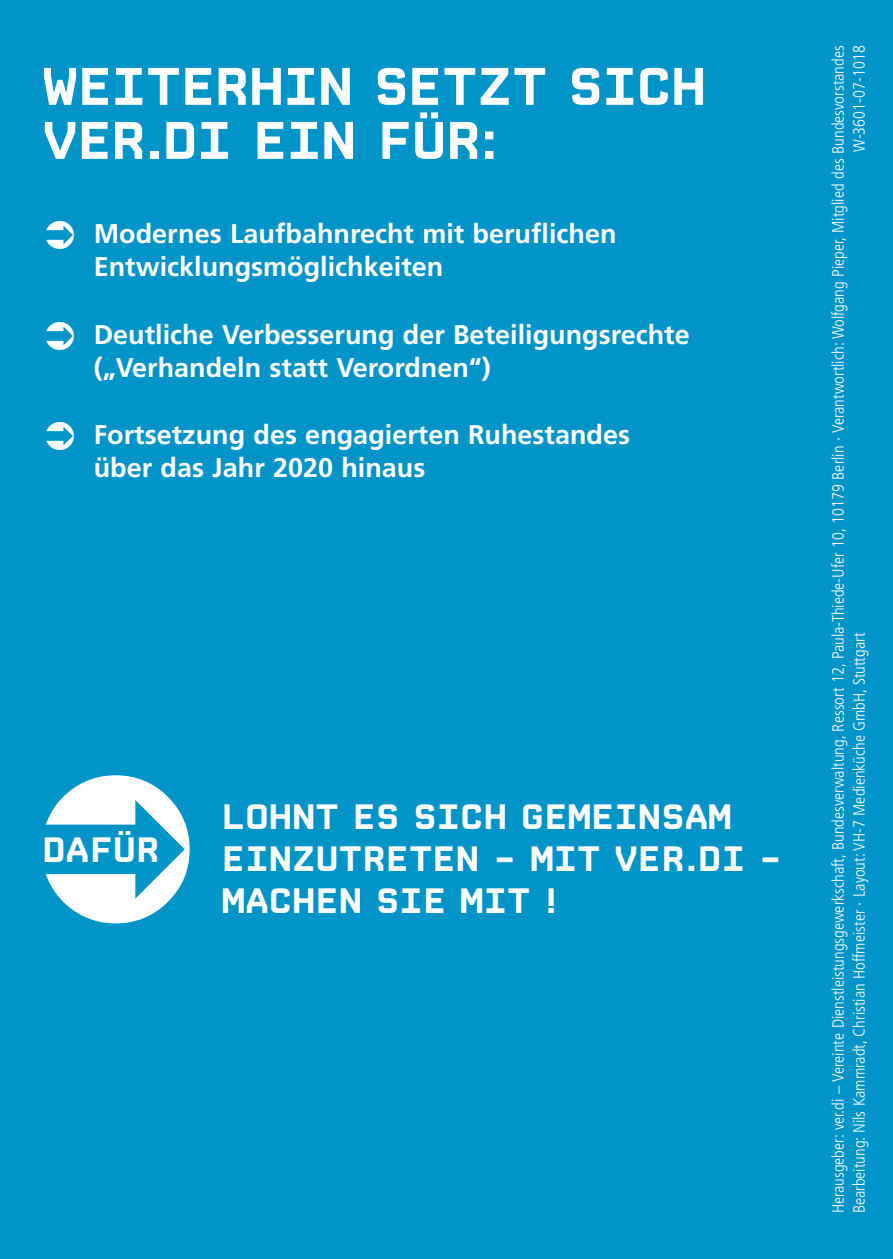
<style>
.page{position:relative;width:893px;height:1259px;background:#0094c8}
.page>*{position:absolute;margin:0;border:0;box-sizing:border-box;transform-origin:0 0}
.t1{font:700 54px/54px "CP Prop v 07";letter-spacing:-.01em;color:#fff}
.t2{font:700 36px/42px "CP Prop v 07";color:#fff}
.t3{font:700 27px/33px "Frutiger LT Pro";color:#fff}
.t4{font:300 condensed 16.5px/21px "Frutiger LT Pro";color:#fff}
</style>
<div class="page">
<h1 class="t1" style="left:43px;top:60px;width:665px">WEITERHIN SETZT SICH<br>VER.DI EIN FÜR:</h1>
<h3 class="t3" style="left:94px;top:218px;width:524px">Modernes Laufbahnrecht mit beruflichen<br>Entwicklungsmöglichkeiten</h3>
<h3 class="t3" style="left:94px;top:318px;width:597px">Deutliche Verbesserung der Beteiligungsrechte („Verhandeln statt Verordnen“)</h3>
<h3 class="t3" style="left:94px;top:419px;width:538px">Fortsetzung des engagierten Ruhestandes über das Jahr 2020 hinaus</h3>
<h2 class="t2" style="left:43px;top:828px;width:119px">DAFÜR</h2>
<h2 class="t2" style="left:222px;top:795px;width:562px">LOHNT ES SICH GEMEINSAM<br>EINZUTRETEN – MIT VER.DI –<br>MACHEN SIE MIT !</h2>
<p class="t4" style="left:828px;top:1213px;width:1169px;rotate:-90deg">Herausgeber: ver.di – Vereinte Dienstleistungsgewerkschaft, Bundesverwaltung, Ressort 12, Paula-Thiede-Ufer 10, 10179 Berlin · Verantwortlich: Wolfgang Pieper, Mitglied des Bundesvorstandes<br>Bearbeitung: Nils Kammradt, Christian Hoffmeister · Layout: VH-7 Medienküche GmbH, Stuttgart</p>
<p class="t4" style="left:849px;top:152px;width:108px;rotate:-90deg">W-3601-07-1018</p>
</div>
